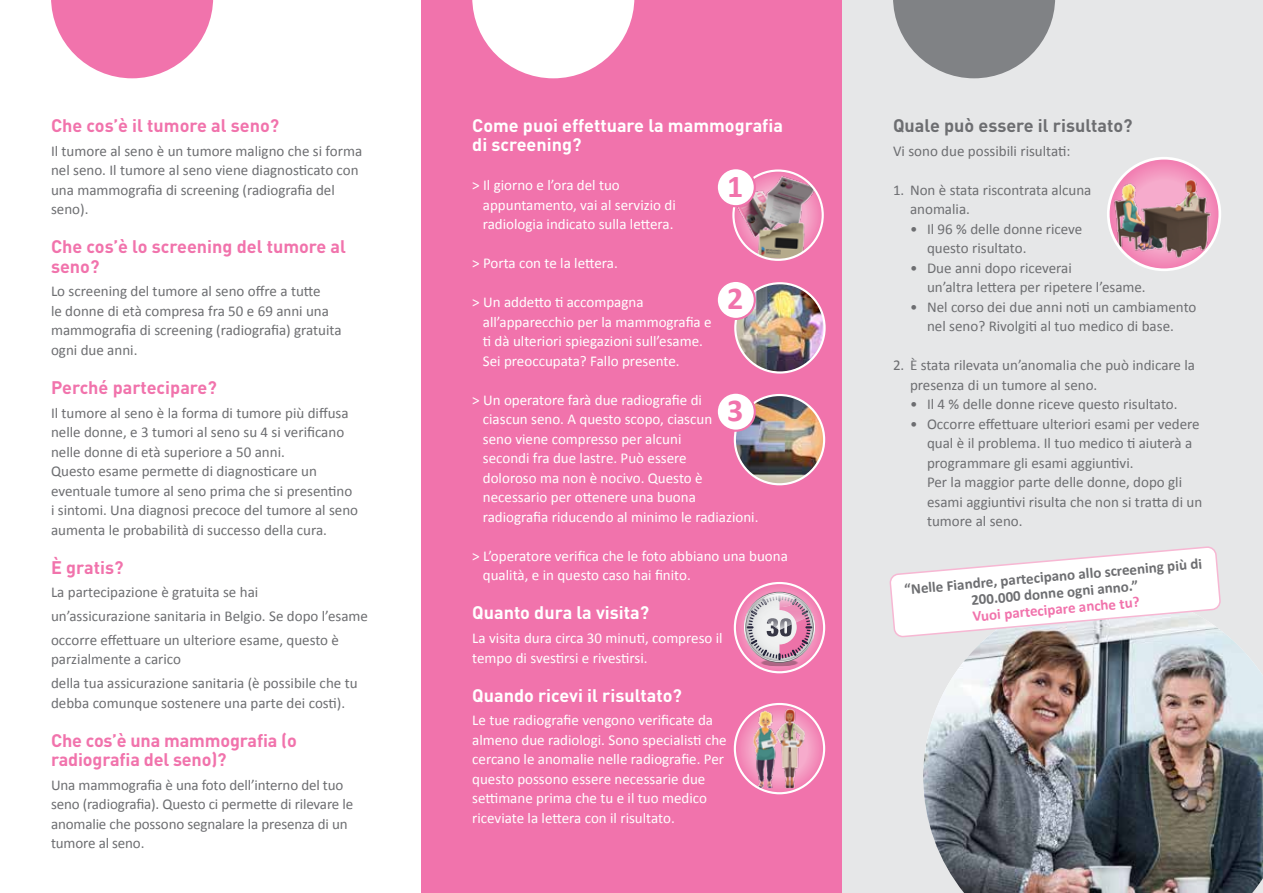
<style>
.page{position:relative;width:1263px;height:893px;background:#fff}
.page>*{position:absolute;margin:0;border:0;box-sizing:border-box;transform-origin:0 0}
.t1{font:700 31.95px "Calibri";color:#f173ac}
.t2{font:700 18px/19.5px "DINOT";color:#f173ac}
.t3{font:700 18px/19.5px "DINOT";color:#fff}
.t4{font:700 18px "DINOT";color:#6d6e71}
.t5{font:15px/19.5px "Calibri";color:#6d6e71}
.t6{font:15px/19.5px "Calibri";color:#fff}
.t7{font:700 15px/16.5px "Calibri";color:#6d6e71;text-align:center}
.t8{font:700 15px "Calibri";color:#f173ac}
</style>
<div class="page">
<div style="left:842px;top:0;width:421px;height:893px;background:#e6e7e8"></div>
<div style="left:421px;top:0;width:421px;height:893px;background:#f173ac"></div>
<svg style="left:472px;top:0;width:162px;height:78px"></svg>
<svg style="left:893px;top:0;width:162px;height:78px"></svg>
<svg style="left:51px;top:0;width:162px;height:78px"></svg>
<svg style="left:1108px;top:158px;width:112px;height:112px"></svg>
<img style="left:1111px;top:166px;width:105px;height:104px">
<div style="left:1107px;top:157px;width:114px;height:114px;border:3px solid #fff;border-radius:50%"></div>
<img style="left:733px;top:171px;width:90px;height:89px;border-radius:44px">
<div style="left:732px;top:169px;width:92px;height:92px;border:2px solid #fff;border-radius:50%"></div>
<div style="left:717px;top:168px;width:38px;height:38px;background:#fff;border-radius:50%"></div>
<div style="left:716px;top:167px;width:40px;height:40px;border:2px solid #f173ac;border-radius:50%"></div>
<img style="left:735px;top:283px;width:89px;height:89px;border-radius:43px">
<div style="left:734px;top:282px;width:92px;height:92px;border:2px solid #fff;border-radius:50%"></div>
<div style="left:717px;top:281px;width:38px;height:38px;background:#fff;border-radius:50%"></div>
<div style="left:716px;top:280px;width:40px;height:40px;border:2px solid #f173ac;border-radius:50%"></div>
<img style="left:735px;top:395px;width:89px;height:89px;border-radius:45px">
<div style="left:734px;top:394px;width:91px;height:91px;border:2px solid #fff;border-radius:50%"></div>
<div style="left:717px;top:393px;width:38px;height:38px;background:#fff;border-radius:50%"></div>
<div style="left:716px;top:392px;width:40px;height:40px;border:2px solid #f173ac;border-radius:50%"></div>
<svg style="left:735px;top:583px;width:89px;height:89px"></svg>
<div style="left:760px;top:659px;width:39px;height:7px;background:#d676a0;border-radius:50%"></div>
<div style="left:761px;top:659px;width:37px;height:7px;background:#c06a90;border-radius:50%"></div>
<div style="left:763px;top:660px;width:33px;height:6px;background:#b26385;border-radius:50%"></div>
<div style="left:764px;top:660px;width:31px;height:6px;background:#ad6383;border-radius:50%"></div>
<svg style="left:744px;top:593px;width:71px;height:71px;background:#cea8bc"></svg>
<div style="left:734px;top:582px;width:91px;height:91px;border:2px solid #fff;border-radius:50%"></div>
<img style="left:923px;top:595px;width:340px;height:298px">
<svg style="left:735px;top:704px;width:89px;height:89px"></svg>
<img style="left:753px;top:709px;width:53px;height:79px">
<div style="left:734px;top:703px;width:91px;height:91px;border:2px solid #fff;border-radius:50%"></div>
<svg style="left:890px;top:547px;width:330px;height:90px"></svg>
<p class="t2" style="left:51px;top:115px;width:230px">Che cos’è il tumore al seno?</p>
<p class="t5" style="left:51px;top:141px;width:313px">Il tumore al seno è un tumore maligno che si forma nel seno. Il tumore al seno viene diagnosticato con una mammografia di screening (radiografia del seno).</p>
<p class="t2" style="left:51px;top:236px;width:296px">Che cos’è lo screening del tumore al seno?</p>
<p class="t5" style="left:51px;top:282px;width:292px">Lo screening del tumore al seno offre a tutte<br>le donne di età compresa fra 50 e 69 anni una mammografia di screening (radiografia) gratuita ogni due anni.</p>
<p class="t2" style="left:51px;top:377px;width:167px">Perché partecipare?</p>
<p class="t5" style="left:51px;top:403px;width:309px">Il tumore al seno è la forma di tumore più diffusa nelle donne, e 3 tumori al seno su 4 si verificano nelle donne di età superiore a 50 anni.<br>Questo esame permette di diagnosticare un eventuale tumore al seno prima che si presentino i sintomi. Una diagnosi precoce del tumore al seno aumenta le probabilità di successo della cura.</p>
<p class="t2" style="left:51px;top:557px;width:74px">È gratis?</p>
<p class="t5" style="left:51px;top:580px;width:318px;line-height:23.7px">La partecipazione è gratuita se hai<br>un’assicurazione sanitaria in Belgio. Se dopo l’esame occorre effettuare un ulteriore esame, questo è</p>
<p class="t5" style="left:51px;top:647px;width:308px;line-height:23.7px">parzialmente a carico<br>della tua assicurazione sanitaria (è possibile che tu</p>
<p class="t5" style="left:51px;top:693px;width:296px">debba comunque sostenere una parte dei costi).</p>
<p class="t2" style="left:51px;top:730px;width:247px">Che cos’è una mammografia (o radiografia del seno)?</p>
<p class="t5" style="left:51px;top:775px;width:304px">Una mammografia è una foto dell’interno del tuo seno (radiografia). Questo ci permette di rilevare le anomalie che possono segnalare la presenza di un tumore al seno.</p>
<p class="t3" style="left:472px;top:115px;width:312px">Come puoi effettuare la mammografia di screening?</p>
<p class="t6" style="left:483px;top:176px;width:194px;text-indent:-11px">&gt; Il giorno e l’ora del tuo appuntamento, vai al servizio di radiologia indicato sulla lettera.</p>
<p class="t6" style="left:472px;top:254px;width:147px">&gt; Porta con te la lettera.</p>
<p class="t6" style="left:483px;top:293px;width:230px;text-indent:-11px">&gt; Un addetto ti accompagna all’apparecchio per la mammografia e ti dà ulteriori spiegazioni sull’esame.<br>Sei preoccupata? Fallo presente.</p>
<p class="t6" style="left:483px;top:390px;width:277px;text-indent:-11px">&gt; Un operatore farà due radiografie di<br>ciascun seno. A questo scopo, ciascun<br>seno viene compresso per alcuni<br>secondi fra due lastre. Può essere<br>doloroso ma non è nocivo. Questo è necessario per ottenere una buona radiografia riducendo al minimo le radiazioni.</p>
<p class="t6" style="left:483px;top:546px;width:306px;text-indent:-11px">&gt; L’operatore verifica che le foto abbiano una buona qualità, e in questo caso hai finito.</p>
<p class="t3" style="left:472px;top:602px;width:178px">Quanto dura la visita?</p>
<p class="t6" style="left:472px;top:628px;width:252px">La visita dura circa 30 minuti, compreso il tempo di svestirsi e rivestirsi.</p>
<p class="t3" style="left:472px;top:685px;width:211px">Quando ricevi il risultato?</p>
<p class="t6" style="left:472px;top:711px;width:256px">Le tue radiografie vengono verificate da almeno due radiologi. Sono specialisti che cercano le anomalie nelle radiografie. Per questo possono essere necessarie due settimane prima che tu e il tuo medico riceviate la lettera con il risultato.</p>
<h1 class="t1" style="left:727px;top:165px;width:18px">1</h1>
<h1 class="t1" style="left:727px;top:278px;width:18px">2</h1>
<h1 class="t1" style="left:727px;top:390px;width:18px">3</h1>
<p class="t4" style="left:893px;top:113px;width:241px">Quale può essere il risultato?</p>
<p class="t5" style="left:893px;top:141px;width:179px">Vi sono due possibili risultati:</p>
<p class="t5" style="left:910px;top:180px;width:183px;text-indent:-17px">1. Non è stata riscontrata alcuna anomalia.</p>
<p class="t5" style="left:927px;top:219px;width:157px;text-indent:-17px">• Il 96 % delle donne riceve questo risultato.</p>
<p class="t5" style="left:927px;top:258px;width:220px;text-indent:-17px">• Due anni dopo riceverai<br>un’altra lettera per ripetere l’esame.</p>
<p class="t5" style="left:910px;top:297px;width:288px;text-align:center">• Nel corso dei due anni noti un cambiamento nel seno? Rivolgiti al tuo medico di base.</p>
<p class="t5" style="left:910px;top:355px;width:286px;text-indent:-17px">2. È stata rilevata un’anomalia che può indicare la presenza di un tumore al seno.</p>
<p class="t5" style="left:910px;top:394px;width:269px">• Il 4 % delle donne riceve questo risultato.</p>
<p class="t5" style="left:927px;top:414px;width:277px;text-indent:-17px">• Occorre effettuare ulteriori esami per vedere qual è il problema. Il tuo medico ti aiuterà a programmare gli esami aggiuntivi.<br>Per la maggior parte delle donne, dopo gli esami aggiuntivi risulta che non si tratta di un tumore al seno.</p>
<p class="t7" style="left:904px;top:581px;width:300px;rotate:-5deg">“Nelle Fiandre, partecipano allo screening più di<br>200.000 donne ogni anno.”</p>
<p class="t8" style="left:972px;top:607px;width:169px;rotate:-5deg">Vuoi partecipare anche tu?</p>
</div>
